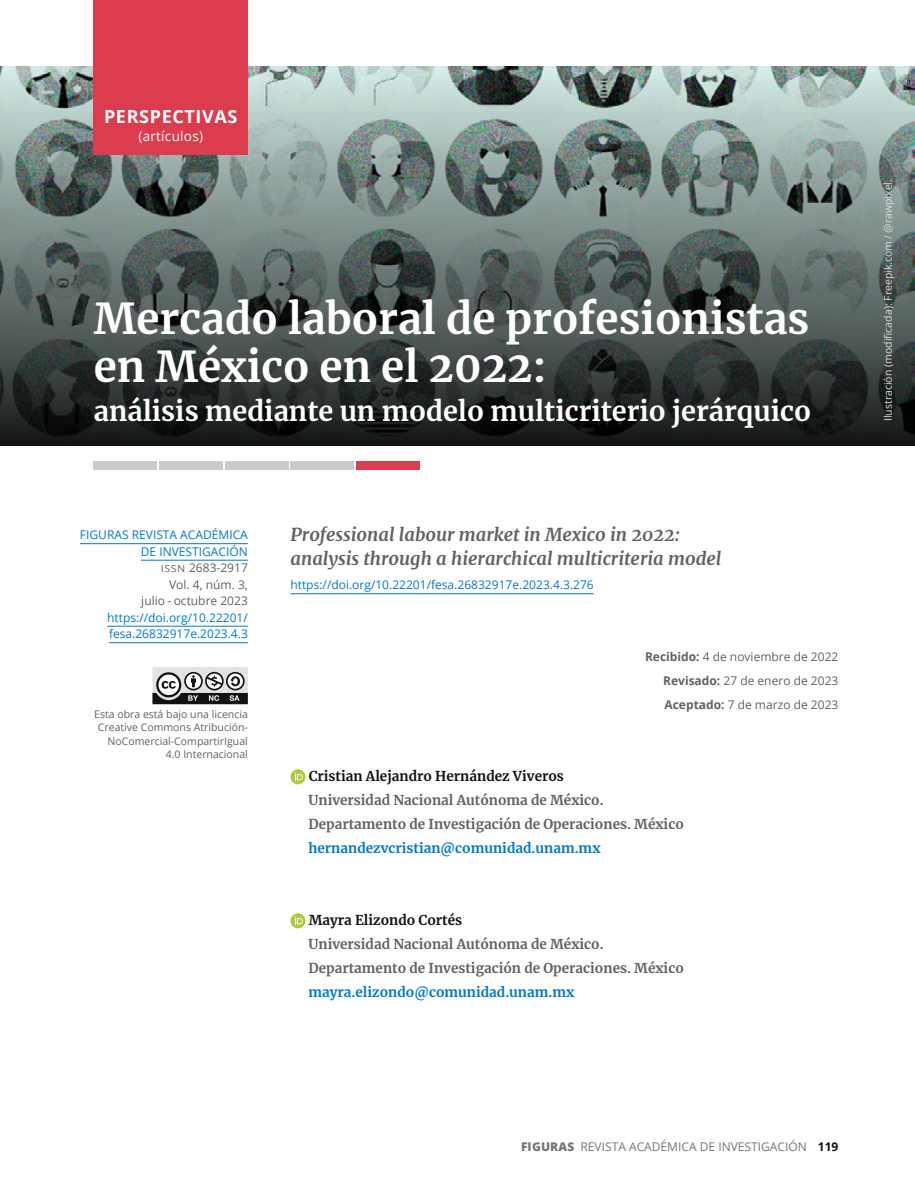
<style>
.page{position:relative;width:915px;height:1191px;background:#fff}
.page>*{position:absolute;margin:0;border:0;box-sizing:border-box;transform-origin:0 0}
.t1{font:700 42px/48px "Merriweather";color:#fff}
.t2{font:700 27px "Merriweather";color:#fff}
.t3{font:italic 700 18px/24px "Merriweather";color:#606362}
.t4{font:700 18px "Open Sans";letter-spacing:.035em;color:#fff}
.t5{font:700 13.5px/24px "Merriweather";color:#606362}
.t6{font:700 13.5px "Merriweather";color:#0079cd}
.t7{font:700 13.5px "Merriweather";color:#121212}
.t8{font:13.5px "Open Sans";letter-spacing:.02em;color:#fff}
.t9{font:12px/16.5px "Open Sans";color:#0079cd;text-align:right}
.t10{font:12px/24px "Open Sans";color:#606362;text-align:justify}
.t11{font:12px "Open Sans";color:#757776}
.t12{font:10.5px/13.5px "Open Sans";color:#606362;text-align:right}
.t13{font:10.5px "Open Sans";color:#dddfde}
.s1{font-size:9.6px;color:#606362}
.s2{color:#606362}
.s3{font-weight:700}
.s4{font-weight:800}
.s5{font-weight:700;color:#121212}
</style>
<div class="page">
<hr style="left:80px;top:543px;width:168px;height:1px;background:#0079cd">
<hr style="left:141px;top:560px;width:107px;height:1px;background:#0079cd">
<hr style="left:107px;top:626px;width:141px;height:1px;background:#0079cd">
<hr style="left:109px;top:642px;width:139px;height:1px;background:#0079cd">
<div style="left:152px;top:693px;width:96px;height:11px;background:#121212"></div>
<svg style="left:152px;top:667px;width:96px;height:34px"></svg>
<img style="left:0;top:66px;width:914px;height:379px">
<div style="left:94px;top:461px;width:63px;height:8px;background:#c9cccb"></div>
<div style="left:159px;top:461px;width:64px;height:8px;background:#c9cccb"></div>
<div style="left:225px;top:461px;width:63px;height:8px;background:#c9cccb"></div>
<div style="left:290px;top:461px;width:64px;height:8px;background:#c9cccb"></div>
<div style="left:356px;top:461px;width:63px;height:8px;background:#db3c4e"></div>
<hr style="left:290px;top:593px;width:303px;height:1px;background:#0079cd">
<svg style="left:290px;top:769px;width:15px;height:15px"></svg>
<svg style="left:294px;top:772px;width:8px;height:8px"></svg>
<svg style="left:290px;top:913px;width:15px;height:15px"></svg>
<svg style="left:294px;top:916px;width:8px;height:8px"></svg>
<div style="left:94px;top:0;width:154px;height:154px;background:#db3c4e"></div>
<h3 class="t4" style="left:104px;top:104px;width:135px">PERSPECTIVAS</h3>
<p class="t8" style="left:138px;top:127px;width:66px">(artículos)</p>
<h1 class="t1" style="left:94px;top:294px;width:716px">Mercado laboral de profesionistas en México en el 2022:</h1>
<h2 class="t2" style="left:94px;top:393px;width:718px">análisis mediante un modelo multicriterio jerárquico</h2>
<p class="t9" style="left:80px;top:526px;width:169px">FIGURAS REVISTA ACADÉMICA<br>DE INVESTIGACIÓN<br><span class="s1">ISSN</span> <span class="s2">2683-2917<br>Vol. 4, núm. 3,<br>julio - octubre 2023</span></p>
<p class="t9" style="left:107px;top:609px;width:142px;text-align:left">https://doi.org/10.22201/ fesa.26832917e.2023.4.3</p>
<p class="t12" style="left:94px;top:707px;width:155px">Esta obra está bajo una licencia<br>Creative Commons Atribución-<br>NoComercial-CompartirIgual<br>4.0 Internacional</p>
<h3 class="t3" style="left:290px;top:522px;width:432px">Professional labour market in Mexico in 2022: analysis through a hierarchical multicriteria model</h3>
<p class="t9" style="left:290px;top:576px;width:305px">https://doi.org/10.22201/fesa.26832917e.2023.4.3.276</p>
<p class="t10" style="left:663px;top:644px;width:177px;text-indent:-18px"><span class="s3">Recibido:</span> 4 de noviembre de 2022<br><span class="s3">Revisado:</span> 27 de enero de 2023<br><span class="s3">Aceptado:</span> 7 de marzo de 2023</p>
<p class="t7" style="left:308px;top:767px;width:257px">Cristian Alejandro Hernández Viveros</p>
<p class="t5" style="left:308px;top:788px;width:377px">Universidad Nacional Autónoma de México.<br>Departamento de Investigación de Operaciones. México</p>
<p class="t6" style="left:308px;top:839px;width:293px">hernandezvcristian@comunidad.unam.mx</p>
<p class="t7" style="left:308px;top:911px;width:155px">Mayra Elizondo Cortés</p>
<p class="t5" style="left:308px;top:932px;width:377px">Universidad Nacional Autónoma de México.<br>Departamento de Investigación de Operaciones. México</p>
<p class="t6" style="left:308px;top:983px;width:267px">mayra.elizondo@comunidad.unam.mx</p>
<p class="t13" style="left:880px;top:421px;width:244px;rotate:-90deg">Ilustración (modificada): Freepik.com / @rawpixel.</p>
<p class="t11" style="left:521px;top:1138px;width:318px"><span class="s4">FIGURAS</span> REVISTA ACADÉMICA DE INVESTIGACIÓN <span class="s5">119</span></p>
</div>
